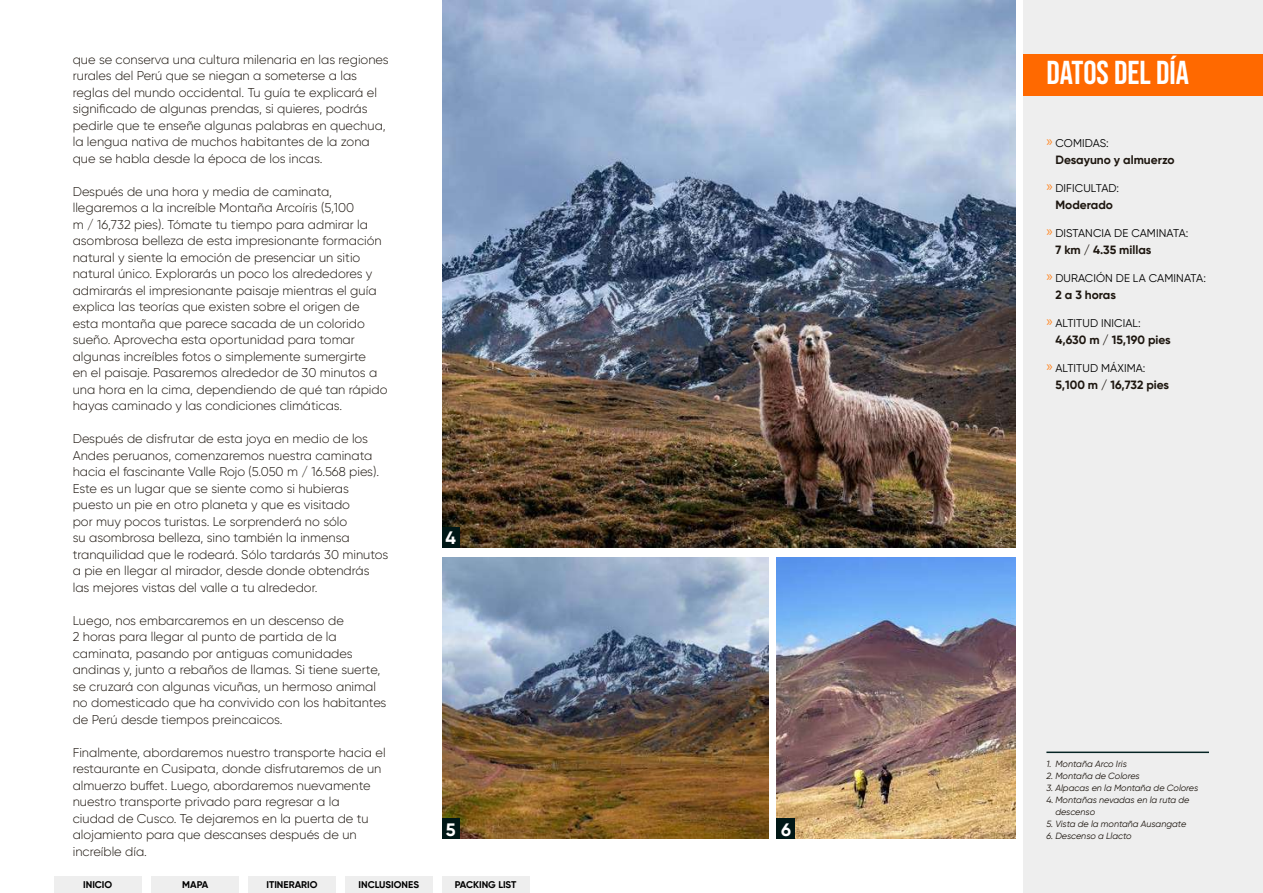
<style>
.page{position:relative;width:1263px;height:893px;background:#fff}
.page>*{position:absolute;margin:0;border:0;box-sizing:border-box;transform-origin:0 0}
.t1{font:33px "Bebas Neue";color:#fff}
.t2{font:700 18px "Gilroy";color:#fff}
.t3{font:300 12.75px/16.5px "Gilroy";color:#1d160f}
.t4{font:700 12px "Gilroy";color:#1d160f}
.t5{font:11.25px "Gilroy";letter-spacing:.01em;color:#000}
.t6{font:700 9.75px "Gilroy";color:#000}
.t7{font:italic 9px/12px "Gilroy";color:#1d160f}
.s1{font-family:"Myriad Pro";font-size:15px;color:#ff8826}
</style>
<div class="page">
<div style="left:1024px;top:0;width:239px;height:893px;background:#eee"></div>
<div style="left:1024px;top:54px;width:239px;height:42px;background:#ff6900"></div>
<div style="left:54px;top:876px;width:88px;height:17px;background:#eee"></div>
<div style="left:151px;top:876px;width:88px;height:17px;background:#eee"></div>
<div style="left:248px;top:876px;width:88px;height:17px;background:#eee"></div>
<div style="left:345px;top:876px;width:87px;height:17px;background:#eee"></div>
<div style="left:442px;top:876px;width:87px;height:17px;background:#eee"></div>
<hr style="left:1046px;top:752px;width:163px;height:1px;background:#052424">
<img style="left:442px;top:557px;width:326px;height:282px">
<img style="left:777px;top:557px;width:238px;height:282px">
<img style="left:442px;top:0;width:573px;height:548px">
<div style="left:442px;top:527px;width:18px;height:21px;background:#001716"></div>
<div style="left:442px;top:819px;width:18px;height:20px;background:#001716"></div>
<div style="left:777px;top:819px;width:18px;height:20px;background:#001716"></div>
<p class="t3" style="left:73px;top:51px;width:317px">que se conserva una cultura milenaria en las regiones rurales del Perú que se niegan a someterse a las reglas del mundo occidental. Tu guía te explicará el significado de algunas prendas, si quieres, podrás pedirle que te enseñe algunas palabras en quechua, la lengua nativa de muchos habitantes de la zona que se habla desde la época de los incas.</p>
<p class="t3" style="left:73px;top:183px;width:316px">Después de una hora y media de caminata, llegaremos a la increíble Montaña Arcoíris (5,100<br>m / 16,732 pies). Tómate tu tiempo para admirar la asombrosa belleza de esta impresionante formación natural y siente la emoción de presenciar un sitio natural único. Explorarás un poco los alrededores y admirarás el impresionante paisaje mientras el guía explica las teorías que existen sobre el origen de esta montaña que parece sacada de un colorido sueño. Aprovecha esta oportunidad para tomar algunas increíbles fotos o simplemente sumergirte<br>en el paisaje. Pasaremos alrededor de 30 minutos a una hora en la cima, dependiendo de qué tan rápido hayas caminado y las condiciones climáticas.</p>
<p class="t3" style="left:73px;top:431px;width:317px">Después de disfrutar de esta joya en medio de los Andes peruanos, comenzaremos nuestra caminata hacia el fascinante Valle Rojo (5.050 m / 16.568 pies).<br>Este es un lugar que se siente como si hubieras puesto un pie en otro planeta y que es visitado<br>por muy pocos turistas. Le sorprenderá no sólo<br>su asombrosa belleza, sino también la inmensa tranquilidad que le rodeará. Sólo tardarás 30 minutos a pie en llegar al mirador, desde donde obtendrás las mejores vistas del valle a tu alrededor.</p>
<p class="t3" style="left:73px;top:612px;width:315px">Luego, nos embarcaremos en un descenso de<br>2 horas para llegar al punto de partida de la caminata, pasando por antiguas comunidades andinas y, junto a rebaños de llamas. Si tiene suerte, se cruzará con algunas vicuñas, un hermoso animal no domesticado que ha convivido con los habitantes de Perú desde tiempos preincaicos.</p>
<p class="t3" style="left:73px;top:744px;width:314px">Finalmente, abordaremos nuestro transporte hacia el restaurante en Cusipata, donde disfrutaremos de un almuerzo buffet. Luego, abordaremos nuevamente nuestro transporte privado para regresar a la<br>ciudad de Cusco. Te dejaremos en la puerta de tu alojamiento para que descanses después de un increíble día.</p>
<h2 class="t2" style="left:446px;top:527px;width:12px">4</h2>
<h2 class="t2" style="left:446px;top:818px;width:11px">5</h2>
<h2 class="t2" style="left:781px;top:818px;width:11px">6</h2>
<p class="t6" style="left:83px;top:879px;width:31px">INICIO</p>
<p class="t6" style="left:182px;top:879px;width:28px">MAPA</p>
<p class="t6" style="left:266px;top:879px;width:53px">ITINERARIO</p>
<p class="t6" style="left:358px;top:879px;width:62px">INCLUSIONES</p>
<p class="t6" style="left:455px;top:879px;width:63px">PACKING LIST</p>
<h1 class="t1" style="left:1046px;top:54px;width:144px">DATOS DEL DÍA</h1>
<p class="t5" style="left:1046px;top:136px;width:64px"><span class="s1">»</span> COMIDAS:</p>
<p class="t4" style="left:1055px;top:152px;width:121px">Desayuno y almuerzo</p>
<p class="t5" style="left:1046px;top:181px;width:74px"><span class="s1">»</span> DIFICULTAD:</p>
<p class="t4" style="left:1055px;top:197px;width:59px">Moderado</p>
<p class="t5" style="left:1046px;top:226px;width:144px"><span class="s1">»</span> DISTANCIA DE CAMINATA:</p>
<p class="t4" style="left:1055px;top:242px;width:98px">7 km / 4.35 millas</p>
<p class="t5" style="left:1046px;top:271px;width:161px"><span class="s1">»</span> DURACIÓN DE LA CAMINATA:</p>
<p class="t4" style="left:1055px;top:287px;width:62px">2 a 3 horas</p>
<p class="t5" style="left:1046px;top:316px;width:96px"><span class="s1">»</span> ALTITUD INICIAL:</p>
<p class="t4" style="left:1055px;top:332px;width:117px">4,630 m / 15,190 pies</p>
<p class="t5" style="left:1046px;top:361px;width:101px"><span class="s1">»</span> ALTITUD MÁXIMA:</p>
<p class="t4" style="left:1055px;top:377px;width:115px">5,100 m / 16,732 pies</p>
<p class="t7" style="left:1046px;top:758px;width:82px">1. Montaña Arco Iris</p>
<p class="t7" style="left:1046px;top:770px;width:95px">2. Montaña de Colores</p>
<p class="t7" style="left:1046px;top:782px;width:153px">3. Alpacas en la Montaña de Colores</p>
<p class="t7" style="left:1055px;top:794px;width:136px;text-indent:-9px">4. Montañas nevadas en la ruta de descenso</p>
<p class="t7" style="left:1046px;top:818px;width:141px">5. Vista de la montaña Ausangate</p>
<p class="t7" style="left:1046px;top:830px;width:87px">6. Descenso a Llacto</p>
</div>
